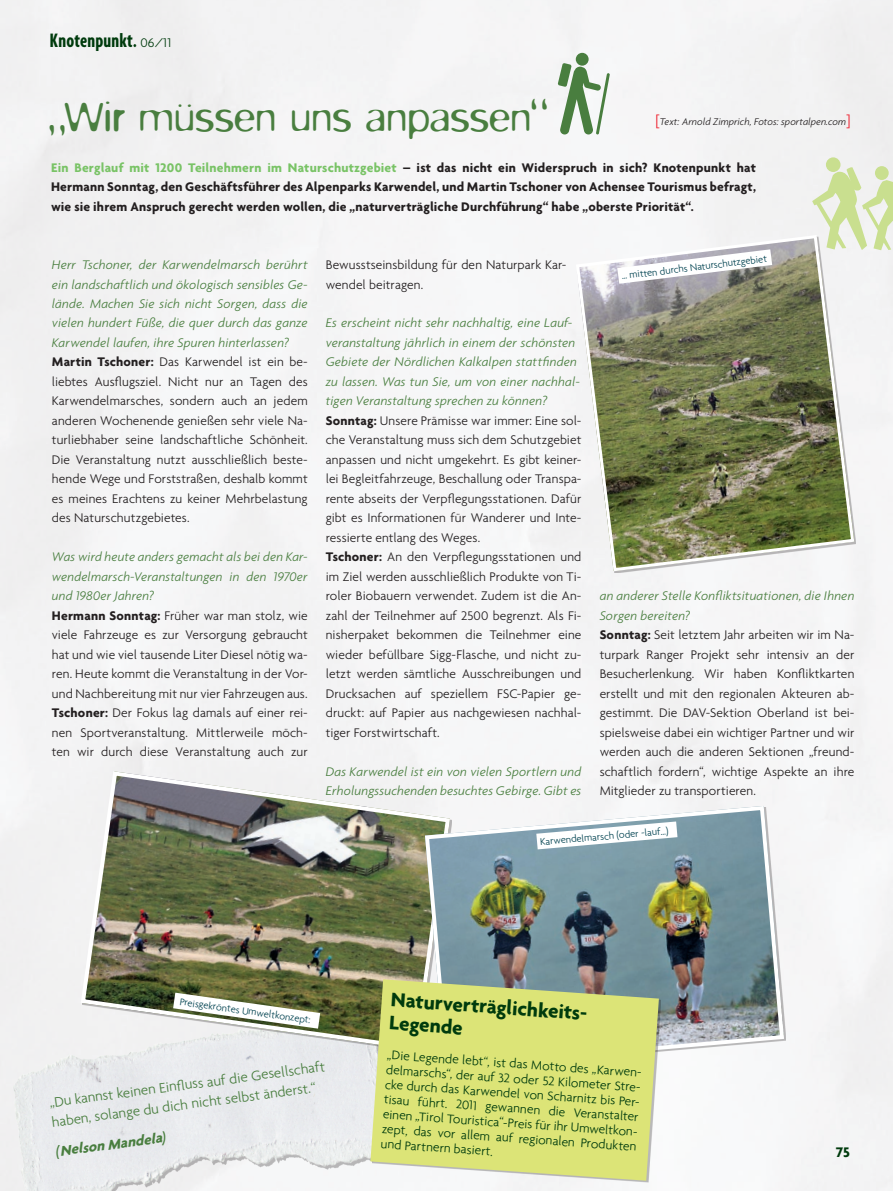
<style>
.page{position:relative;width:893px;height:1191px;background:#fff}
.page>*{position:absolute;margin:0;border:0;box-sizing:border-box;transform-origin:0 0}
.t1{font:300 46.5px "Blur";letter-spacing:-.01em;color:#497e3f}
.t2{font:700 21px/23.1px "Agenda";color:#003b0d}
.t3{font:700 extra-condensed 21px "Agenda";letter-spacing:.01em;color:#003b0d}
.t4{font:300 15px/19.5px "Agenda";color:#497e3f}
.t5{font:italic 700 15px "Agenda";color:#497e3f}
.t6{font:700 15px "Agenda";color:#003b0d}
.t7{font:300 13.5px/19.5px "Agenda";letter-spacing:.005em;color:#231f20}
.t8{font:700 13.5px/19.5px "Agenda";letter-spacing:.01em;color:#231f20;text-align:justify}
.t9{font:300 13.5px/14.9px "Agenda";color:#003b0d;text-align:justify}
.t10{font:italic 300 13.5px/19.5px "Agenda";letter-spacing:.01em;color:#497e3f}
.t11{font:300 10.5px "Agenda";color:#004250}
.t12{font:italic 300 10.5px "Agenda";color:#231f20}
.s1{font-weight:300;font-stretch:normal;font-size:13.5px}
.s2{font-style:normal;font-size:15px;color:#ee1b29}
.s3{color:#79c366}
.s4{font-style:italic;color:#497e3f}
.s5{font-weight:700}
.s6{font-weight:500}
</style>
<div class="page">
<img style="left:4px;top:1009px;width:401px;height:182px">
<img style="left:79px;top:769px;width:373px;height:283px">
<img style="left:423px;top:804px;width:363px;height:266px">
<svg style="left:370px;top:979px;width:289px;height:201px;background:#d6de7f"></svg>
<div style="left:826px;top:157px;width:14px;height:15px;background:#c9df8f;border-radius:50%"></div>
<svg style="left:812px;top:167px;width:81px;height:83px"></svg>
<div style="left:576px;top:53px;width:13px;height:13px;background:#497e3f;border-radius:50%"></div>
<svg style="left:558px;top:63px;width:52px;height:71px"></svg>
<svg style="left:173px;top:992px;width:147px;height:36px"></svg>
<svg style="left:536px;top:821px;width:141px;height:28px"></svg>
<img style="left:574px;top:233px;width:282px;height:340px">
<svg style="left:617px;top:249px;width:155px;height:35px"></svg>
<h2 class="t3" style="left:50px;top:28px;width:123px">Knotenpunkt. <span class="s1">06/11</span></h2>
<h1 class="t1" style="left:47px;top:91px;width:503px">„Wir müssen uns anpassen“</h1>
<p class="t12" style="left:655px;top:115px;width:196px"><span class="s2">[</span>Text: Arnold Zimprich, Fotos: sportalpen.com<span class="s2">]</span></p>
<p class="t8" style="left:51px;top:157px;width:706px"><span class="s3">Ein Berglauf mit 1200 Teilnehmern im Naturschutzgebiet</span> – ist das nicht ein Widerspruch in sich? Knotenpunkt hat Hermann Sonntag, den Geschäftsführer des Alpenparks Karwendel, und Martin Tschoner von Achensee Tourismus befragt, wie sie ihrem Anspruch gerecht werden wollen, die „naturverträgliche Durchführung“ habe „oberste Priorität“.</p>
<p class="t7" style="left:52px;top:255px;width:257px"><span class="s4">Herr Tschoner, der Karwendelmarsch berührt ein landschaftlich und ökologisch sensibles Ge&shy;lände. Machen Sie sich nicht Sorgen, dass die vielen hundert Füße, die quer durch das ganze Karwendel laufen, ihre Spuren hinterlassen?<br></span><span class="s5">Martin Tschoner:</span> Das Karwendel ist ein be&shy;liebtes Ausflugsziel. Nicht nur an Tagen des Karwendelmarsches, sondern auch an jedem anderen Wochenende genießen sehr viele Na&shy;turliebhaber seine landschaftliche Schönheit.<br>Die Veranstaltung nutzt ausschließlich beste&shy;hende Wege und Forststraßen, deshalb kommt es meines Erachtens zu keiner Mehrbelastung des Naturschutzgebietes.</p>
<p class="t7" style="left:52px;top:547px;width:257px"><span class="s4">Was wird heute anders gemacht als bei den Kar&shy;wendelmarsch-Veranstaltungen in den 1970er und 1980er Jahren?<br></span><span class="s5">Hermann Sonntag:</span> Früher war man stolz, wie viele Fahrzeuge es zur Versorgung gebraucht hat und wie viel tausende Liter Diesel nötig wa&shy;ren. Heute kommt die Veranstaltung in der Vor&shy;und Nachbereitung mit nur vier Fahrzeugen aus.<br><span class="s5">Tschoner:</span> Der Fokus lag damals auf einer rei&shy;nen Sportveranstaltung. Mittlerweile möch&shy;ten wir durch diese Veranstaltung auch zur</p>
<p class="t7" style="left:326px;top:255px;width:242px">Bewusstseinsbildung für den Naturpark Kar&shy;wendel beitragen.</p>
<p class="t7" style="left:326px;top:313px;width:257px"><span class="s4">Es erscheint nicht sehr nachhaltig, eine Lauf&shy;veranstaltung jährlich in einem der schönsten Gebiete der Nördlichen Kalkalpen stattfinden zu lassen. Was tun Sie, um von einer nachhal&shy;tigen Veranstaltung sprechen zu können?<br></span><span class="s5">Sonntag:</span> Unsere Prämisse war immer: Eine sol&shy;che Veranstaltung muss sich dem Schutzgebiet anpassen und nicht umgekehrt. Es gibt keiner&shy;lei Begleitfahrzeuge, Beschallung oder Transpa&shy;rente abseits der Verpflegungsstationen. Dafür gibt es Informationen für Wanderer und Inte&shy;ressierte entlang des Weges.<br><span class="s5">Tschoner:</span> An den Verpflegungsstationen und im Ziel werden ausschließlich Produkte von Ti&shy;roler Biobauern verwendet. Zudem ist die An&shy;zahl der Teilnehmer auf 2500 begrenzt. Als Fi&shy;nisherpaket bekommen die Teilnehmer eine wieder befüllbare Sigg-Flasche, und nicht zu&shy;letzt werden sämtliche Ausschreibungen und Drucksachen auf speziellem FSC-Papier ge&shy;druckt: auf Papier aus nachgewiesen nachhal&shy;tiger Forstwirtschaft.</p>
<p class="t10" style="left:326px;top:761px;width:257px">Das Karwendel ist ein von vielen Sportlern und<br>Erholungssuchenden besuchtes Gebirge. Gibt es</p>
<p class="t11" style="left:621px;top:270px;width:148px;rotate:-7deg">… mitten durchs Naturschutzgebiet</p>
<p class="t7" style="left:600px;top:586px;width:256px"><span class="s4">an anderer Stelle Konfliktsituationen, die Ihnen Sorgen bereiten?<br></span><span class="s5">Sonntag:</span> Seit letztem Jahr arbeiten wir im Na&shy;turpark Ranger Projekt sehr intensiv an der Besucherlenkung. Wir haben Konfliktkarten erstellt und mit den regionalen Akteuren ab&shy;gestimmt. Die DAV-Sektion Oberland ist bei&shy;spielsweise dabei ein wichtiger Partner und wir werden auch die anderen Sektionen „freund&shy;schaftlich fordern“, wichtige Aspekte an ihre Mitglieder zu transportieren.</p>
<p class="t11" style="left:540px;top:835px;width:130px;rotate:-5deg">Karwendelmarsch (oder -lauf…)</p>
<p class="t11" style="left:181px;top:995px;width:134px;rotate:8deg">Preisgekröntes Umweltkonzept:</p>
<p class="t4" style="left:48px;top:1093px;width:279px;rotate:-8deg">„Du kannst keinen Einfl uss auf die Gesellschaft haben, solange du dich nicht selbst änderst.“</p>
<p class="t5" style="left:55px;top:1143px;width:113px;rotate:-8deg"><span class="s6">(</span>Nelson Mandela<span class="s6">)</span></p>
<h2 class="t2" style="left:392px;top:987px;width:202px;rotate:4deg">Naturverträglichkeits-<br>Legende</h2>
<p class="t9" style="left:388px;top:1047px;width:257px;rotate:4deg">„Die Legende lebt“, ist das Motto des „Karwen&shy;delmarschs“, der auf 32 oder 52 Kilometer Stre&shy;cke durch das Karwendel von Scharnitz bis Per&shy;tisau führt. 2011 gewannen die Veranstalter einen „Tirol Touristica“-Preis für ihr Umweltkon&shy;zept, das vor allem auf regionalen Produkten und Partnern basiert.</p>
<p class="t6" style="left:836px;top:1143px;width:16px">75</p>
</div>
